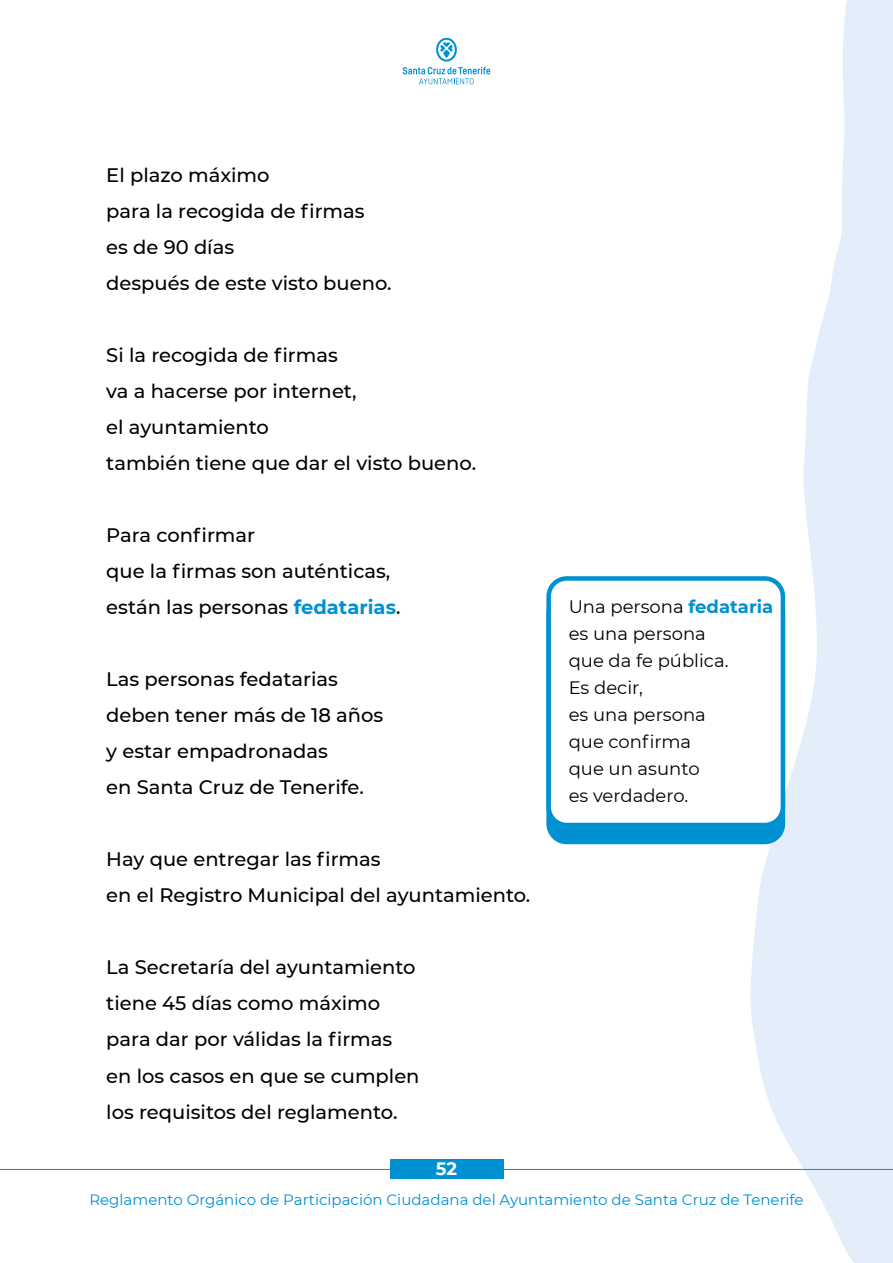
<style>
.page{position:relative;width:893px;height:1263px;background:#fff}
.page>*{position:absolute;margin:0;border:0;box-sizing:border-box;transform-origin:0 0}
.t1{font:500 19.5px/36px "Montserrat";color:#000}
.t2{font:18px/27px "Montserrat";color:#000}
.t3{font:700 18px "Montserrat";color:#fff}
.t4{font:15px "Montserrat";color:#0091d3}
.s1{font-weight:700;color:#0091d3}
</style>
<div class="page">
<svg style="left:750px;top:0;width:143px;height:1263px;fill:#e4eefa"></svg>
<div style="left:390px;top:1159px;width:114px;height:19px;background:#0091d3"></div>
<svg style="left:403px;top:38px;width:87px;height:46px"></svg>
<hr style="left:490px;top:1169px;width:403px;height:1px;background:#0091d3">
<hr style="left:0;top:1169px;width:403px;height:1px;background:#0091d3">
<div style="left:549px;top:595px;width:234px;height:247px;background:#0091d3;border-radius:18px"></div>
<div style="left:546px;top:593px;width:239px;height:251px;border:5px solid #0091d3;border-radius:18px"></div>
<div style="left:549px;top:578px;width:234px;height:247px;background:#fff;border-radius:18px"></div>
<div style="left:546px;top:576px;width:239px;height:251px;border:5px solid #0091d3;border-radius:18px"></div>
<p class="t1" style="left:106px;top:158px;width:287px">El plazo máximo<br>para la recogida de firmas<br>es de 90 días<br>después de este visto bueno.</p>
<p class="t1" style="left:106px;top:337px;width:371px">Si la recogida de firmas<br>va a hacerse por internet,<br>el ayuntamiento<br>también tiene que dar el visto bueno.</p>
<p class="t1" style="left:106px;top:517px;width:296px">Para confirmar<br>que la firmas son auténticas, están las personas <span class="s1">fedatarias</span>.</p>
<p class="t1" style="left:106px;top:662px;width:279px">Las personas fedatarias deben tener más de 18 años y estar empadronadas<br>en Santa Cruz de Tenerife.</p>
<p class="t1" style="left:106px;top:841px;width:426px">Hay que entregar las firmas<br>en el Registro Municipal del ayuntamiento.</p>
<p class="t1" style="left:106px;top:950px;width:315px">La Secretaría del ayuntamiento tiene 45 días como máximo para dar por válidas la firmas en los casos en que se cumplen los requisitos del reglamento.</p>
<p class="t2" style="left:569px;top:593px;width:206px">Una persona <span class="s1">fedataria </span>es una persona<br>que da fe pública.<br>Es decir,<br>es una persona<br>que confirma<br>que un asunto<br>es verdadero.</p>
<p class="t3" style="left:436px;top:1159px;width:23px">52</p>
<p class="t4" style="left:89px;top:1192px;width:716px">Reglamento Orgánico de Participación Ciudadana del Ayuntamiento de Santa Cruz de Tenerife</p>
</div>
